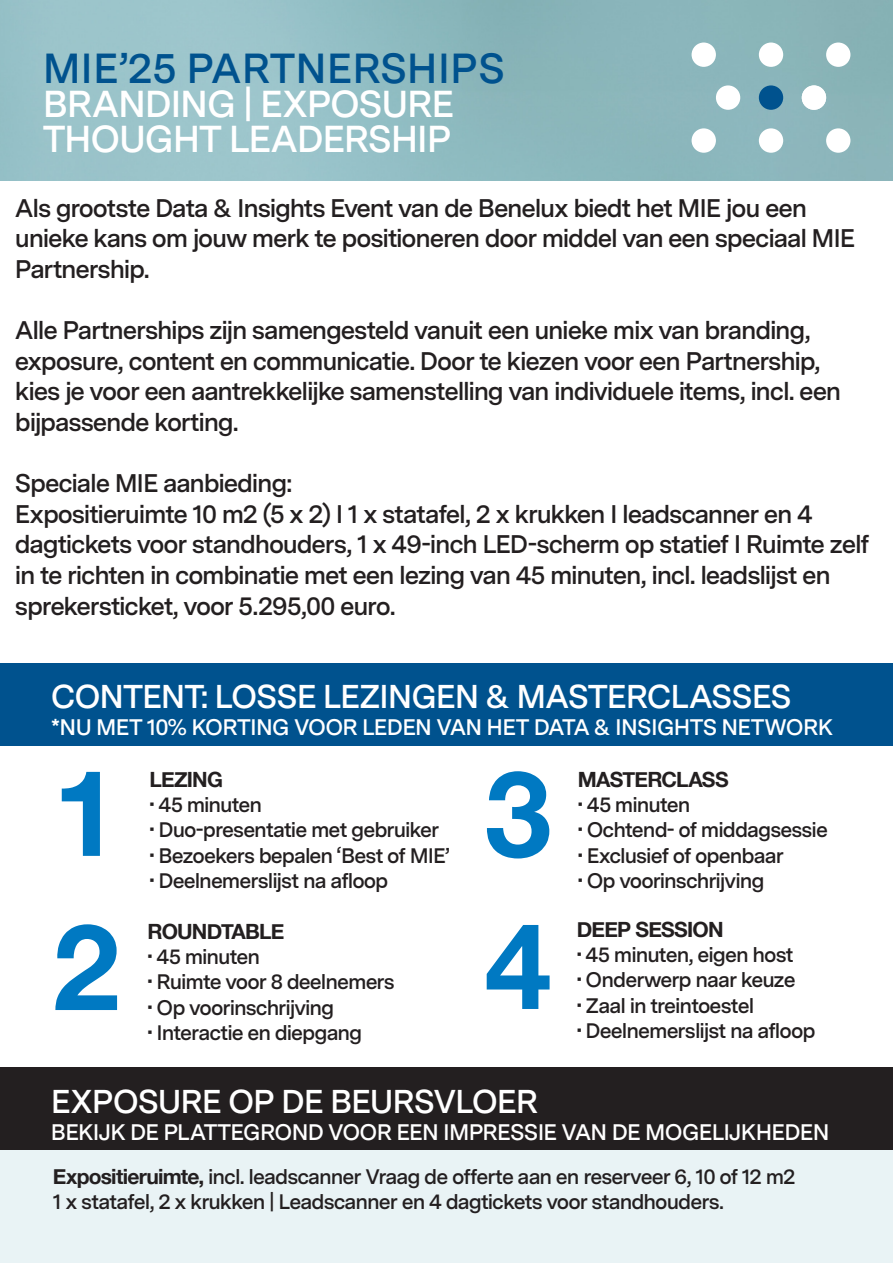
<style>
.page{position:relative;width:893px;height:1263px;background:#fff}
.page>*{position:absolute;margin:0;border:0;box-sizing:border-box;transform-origin:0 0}
.t1{font:700 120px "Helvetica Neue";color:#0079c2}
.t2{font:600 42px "Messina Sans";color:#00528e}
.t3{font:600 37.5px/34.5px "Messina Sans";letter-spacing:-.035em;color:#fff}
.t4{font:600 33px "Messina Sans";letter-spacing:-.035em;color:#fff}
.t5{font:600 25.5px/30.6px "Messina Sans";letter-spacing:-.045em;color:#231f20}
.t6{font:600 22.5px "Messina Sans";letter-spacing:-.03em;color:#fff}
.t7{font:600 21px/25.2px "Messina Sans";letter-spacing:-.045em;color:#231f20}
.t8{font:700 21px "Helvetica Neue";letter-spacing:-.04em;color:#231f20}
.s1{font-family:"Helvetica Neue";font-weight:700}
</style>
<div class="page">
<img style="left:0;top:0;width:893px;height:181px">
<div style="left:759px;top:128px;width:24px;height:25px;background:#fff;border-radius:50%"></div>
<div style="left:759px;top:85px;width:24px;height:25px;background:#00528e;border-radius:50%"></div>
<div style="left:802px;top:85px;width:24px;height:25px;background:#fff;border-radius:50%"></div>
<div style="left:692px;top:128px;width:24px;height:25px;background:#fff;border-radius:50%"></div>
<div style="left:692px;top:43px;width:24px;height:24px;background:#fff;border-radius:50%"></div>
<div style="left:826px;top:128px;width:24px;height:25px;background:#fff;border-radius:50%"></div>
<div style="left:826px;top:43px;width:24px;height:24px;background:#fff;border-radius:50%"></div>
<div style="left:759px;top:43px;width:24px;height:24px;background:#fff;border-radius:50%"></div>
<div style="left:716px;top:85px;width:24px;height:25px;background:#fff;border-radius:50%"></div>
<div style="left:0;top:1141px;width:893px;height:122px;background:#e9f3f5"></div>
<div style="left:0;top:663px;width:893px;height:83px;background:#00528e"></div>
<div style="left:0;top:1067px;width:893px;height:83px;background:#231f20"></div>
<p class="t2" style="left:43px;top:38px;width:464px">MIE’25 PARTNERSHIPS</p>
<p class="t3" style="left:43px;top:86px;width:413px">BRANDING | EXPOSURE<br>THOUGHT LEADERSHIP</p>
<p class="t5" style="left:15px;top:192px;width:842px">Als grootste Data &amp; Insights Event van de Benelux biedt het MIE jou een unieke kans om jouw merk te positioneren door middel van een speciaal MIE<br>Partnership.</p>
<p class="t5" style="left:15px;top:314px;width:828px">Alle Partnerships zijn samengesteld vanuit een unieke mix van branding, exposure, content en communicatie. Door te kiezen voor een Partnership, kies je voor een aantrekkelijke samenstelling van individuele items, incl. een bijpassende korting.</p>
<p class="t5" style="left:15px;top:467px;width:279px">Speciale MIE aanbieding:</p>
<p class="t5" style="left:15px;top:498px;width:856px">Expositieruimte 10 m2 (5 x 2) I 1 x statafel, 2 x krukken I leadscanner en 4 dagtickets voor standhouders, 1 x 49-inch LED-scherm op statief I Ruimte zelf in te richten in combinatie met een lezing van 45 minuten, incl. leadslijst en sprekersticket, voor 5.295,00 euro.</p>
<p class="t4" style="left:51px;top:672px;width:742px">CONTENT: LOSSE LEZINGEN &amp; MASTERCLASSES</p>
<p class="t6" style="left:51px;top:711px;width:784px">*NU MET 10% KORTING VOOR LEDEN VAN HET DATA &amp; INSIGHTS NETWORK</p>
<p class="t1" style="left:53px;top:719px;width:68px">1</p>
<p class="t1" style="left:485px;top:720px;width:68px">3</p>
<p class="t8" style="left:150px;top:763px;width:75px">LEZING</p>
<p class="t7" style="left:150px;top:792px;width:114px">• 45 minuten</p>
<p class="t7" style="left:150px;top:817px;width:291px">• Duo-presentatie met gebruiker</p>
<p class="t7" style="left:150px;top:842px;width:302px">• Bezoekers bepalen ‘Best of MIE’</p>
<p class="t7" style="left:150px;top:867px;width:240px">• Deelnemerslijst na afloop</p>
<p class="t8" style="left:148px;top:915px;width:138px">ROUNDTABLE</p>
<p class="t7" style="left:148px;top:944px;width:114px">• 45 minuten</p>
<p class="t7" style="left:148px;top:969px;width:249px">• Ruimte voor 8 deelnemers</p>
<p class="t7" style="left:148px;top:994px;width:188px">• Op voorinschrijving</p>
<p class="t7" style="left:148px;top:1019px;width:216px">• Interactie en diepgang</p>
<p class="t1" style="left:53px;top:873px;width:68px">2</p>
<p class="t1" style="left:485px;top:872px;width:68px">4</p>
<p class="t8" style="left:578px;top:763px;width:152px">MASTERCLASS</p>
<p class="t7" style="left:578px;top:792px;width:114px">• 45 minuten</p>
<p class="t7" style="left:578px;top:817px;width:252px">• Ochtend- of middagsessie</p>
<p class="t7" style="left:578px;top:842px;width:207px">• Exclusief of openbaar</p>
<p class="t7" style="left:578px;top:867px;width:188px">• Op voorinschrijving</p>
<p class="t8" style="left:577px;top:913px;width:148px">DEEP SESSION</p>
<p class="t7" style="left:577px;top:941px;width:218px">• 45 minuten, eigen host</p>
<p class="t7" style="left:577px;top:967px;width:220px">• Onderwerp naar keuze</p>
<p class="t7" style="left:577px;top:992px;width:179px">• Zaal in treintoestel</p>
<p class="t7" style="left:577px;top:1017px;width:240px">• Deelnemerslijst na afloop</p>
<p class="t4" style="left:51px;top:1077px;width:489px">EXPOSURE OP DE BEURSVLOER</p>
<p class="t6" style="left:51px;top:1116px;width:780px">BEKIJK DE PLATTEGROND VOOR EEN IMPRESSIE VAN DE MOGELIJKHEDEN</p>
<p class="t7" style="left:53px;top:1163px;width:744px"><span class="s1">Expositieruimte,</span> incl. leadscanner Vraag de offerte aan en reserveer 6, 10 of 12 m2<br>1 x statafel, 2 x krukken | Leadscanner en 4 dagtickets voor standhouders.</p>
</div>
